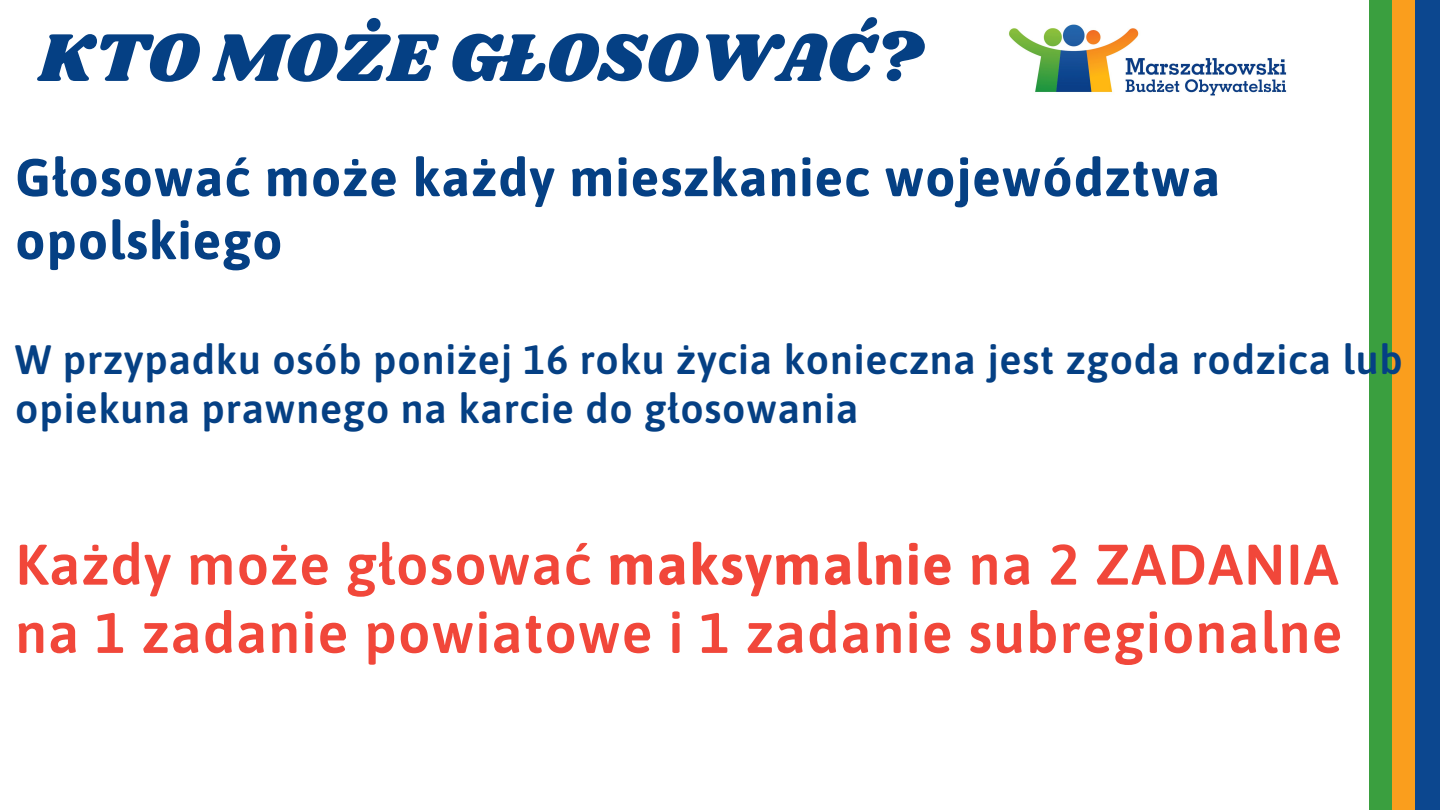
<style>
.page{position:relative;width:1440px;height:810px;background:#fff}
.page>*{position:absolute;margin:0;border:0;box-sizing:border-box;transform-origin:0 0}
.t1{font:70px "Shrikhand";color:#054084}
.t2{font:600 57px "Asap";letter-spacing:.02em;color:#f1473a}
.t3{font:700 53px/63px "Asap";letter-spacing:.02em;color:#054084}
.t4{font:600 41px/48.8px "Asap";letter-spacing:.02em;color:#054084}
.s1{font-weight:700}
</style>
<div class="page">
<div style="left:1369px;top:0;width:25px;height:810px;background:#3a9f3f"></div>
<div style="left:1392px;top:0;width:25px;height:810px;background:#fa9e1d"></div>
<div style="left:1415px;top:0;width:25px;height:810px;background:#0c478f"></div>
<img style="left:1009px;top:24px;width:278px;height:72px">
<p class="t1" style="left:39px;top:9px;width:885px">KTO MOŻE GŁOSOWAĆ?</p>
<p class="t3" style="left:15px;top:146px;width:1207px">Głosować może każdy mieszkaniec województwa opolskiego</p>
<p class="t4" style="left:15px;top:335px;width:1389px">W przypadku osób poniżej 16 roku życia konieczna jest zgoda rodzica lub opiekuna prawnego na karcie do głosowania</p>
<p class="t2" style="left:15px;top:531px;width:1325px">Każdy może głosować <span class="s1">maksymalnie</span> na 2 ZADANIA</p>
<p class="t2" style="left:15px;top:600px;width:1329px">na 1 zadanie powiatowe i 1 zadanie subregionalne</p>
</div>
